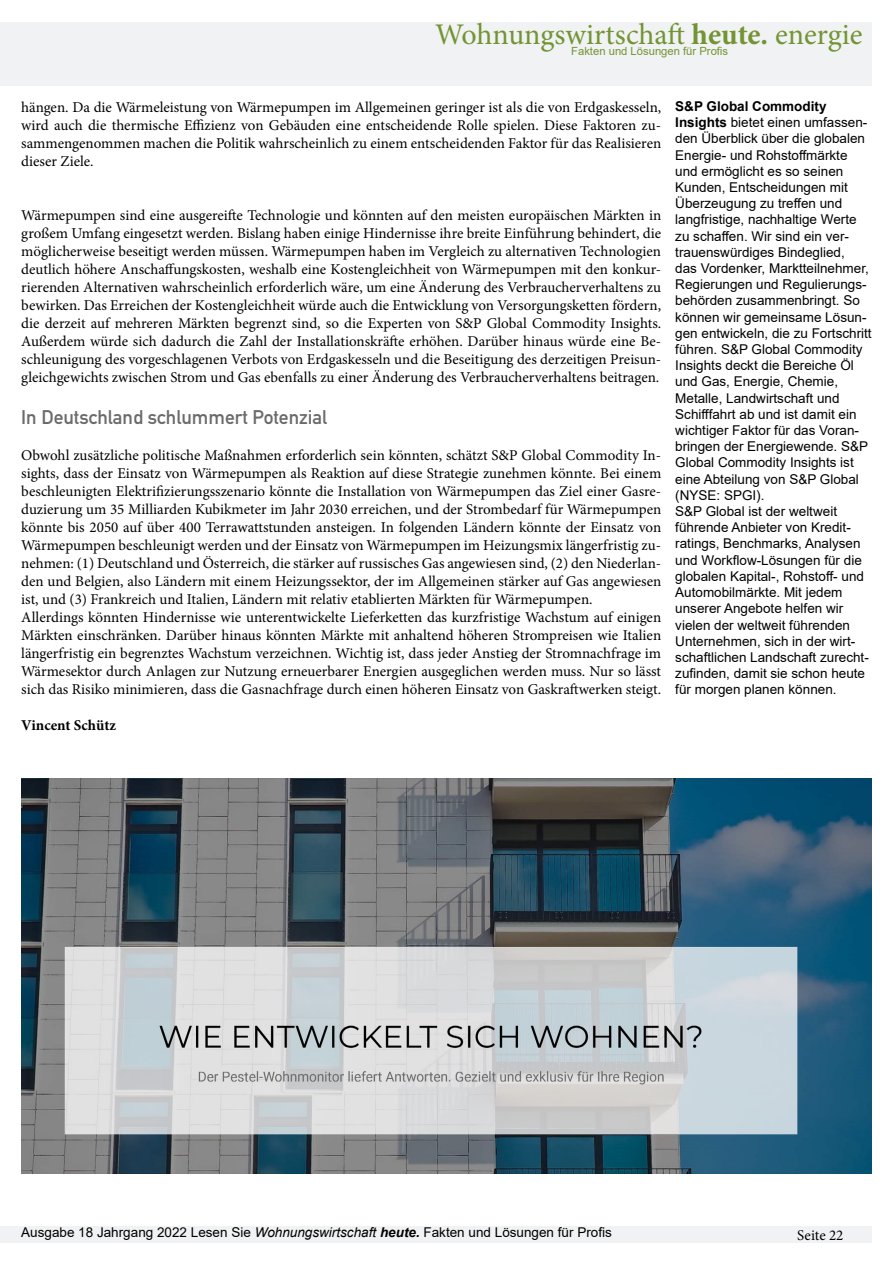
<style>
.page{position:relative;width:893px;height:1263px;background:#fff}
.page>*{position:absolute;margin:0;border:0;box-sizing:border-box;transform-origin:0 0}
.t1{font:30px "Minion Pro";color:#739433}
.t2{font:19.5px "DIN Mittelschrift Std";color:#6b6b6b}
.t3{font:15px/18px "Minion Pro";color:#000;text-align:justify}
.t4{font:700 15px "Minion Pro";color:#000}
.t5{font:13.5px/16.2px "Arial";color:#000}
.t6{font:11.25px "Arial";color:#739433}
.s1{font-weight:700}
.s2{font-style:italic}
.s3{font-weight:700;font-style:italic}
</style>
<div class="page">
<div style="left:0;top:22px;width:872px;height:63px;background:#f1f2f3"></div>
<div style="left:0;top:1226px;width:872px;height:16px;background:#f1f2f3"></div>
<img style="left:21px;top:779px;width:851px;height:394px">
<h1 class="t1" style="left:435px;top:14px;width:429px">Wohnungswirtschaft <span class="s1">heute.</span> energie</h1>
<p class="t6" style="left:571px;top:43px;width:158px">Fakten und Lösungen für Profis</p>
<p class="t3" style="left:21px;top:98px;width:641px">hängen. Da die Wärmeleistung von Wärmepumpen im Allgemeinen geringer ist als die von Erdgaskesseln, wird auch die thermische Effizienz von Gebäuden eine entscheidende Rolle spielen. Diese Faktoren zu&shy;sammengenommen machen die Politik wahrscheinlich zu einem entscheidenden Faktor für das Realisieren dieser Ziele.</p>
<p class="t3" style="left:21px;top:206px;width:641px">Wärmepumpen sind eine ausgereifte Technologie und könnten auf den meisten europäischen Märkten in großem Umfang eingesetzt werden. Bislang haben einige Hindernisse ihre breite Einführung behindert, die möglicherweise beseitigt werden müssen. Wärmepumpen haben im Vergleich zu alternativen Technologien deutlich höhere Anschaffungskosten, weshalb eine Kostengleichheit von Wärmepumpen mit den konkur&shy;rierenden Alternativen wahrscheinlich erforderlich wäre, um eine Änderung des Verbraucherverhaltens zu bewirken. Das Erreichen der Kostengleichheit würde auch die Entwicklung von Versorgungsketten fördern, die derzeit auf mehreren Märkten begrenzt sind, so die Experten von S&amp;P Global Commodity Insights.<br>Außerdem würde sich dadurch die Zahl der Installationskräfte erhöhen. Darüber hinaus würde eine Be&shy;schleunigung des vorgeschlagenen Verbots von Erdgaskesseln und die Beseitigung des derzeitigen Preisun&shy;gleichgewichts zwischen Strom und Gas ebenfalls zu einer Änderung des Verbraucherverhaltens beitragen.</p>
<h2 class="t2" style="left:21px;top:405px;width:308px">In Deutschland schlummert Potenzial</h2>
<p class="t3" style="left:21px;top:446px;width:641px;text-align:left">Obwohl zusätzliche politische Maßnahmen erforderlich sein könnten, schätzt S&amp;P Global Commodity In&shy;sights, dass der Einsatz von Wärmepumpen als Reaktion auf diese Strategie zunehmen könnte. Bei einem beschleunigten Elektrifizierungsszenario könnte die Installation von Wärmepumpen das Ziel einer Gasre&shy;duzierung um 35 Milliarden Kubikmeter im Jahr 2030 erreichen, und der Strombedarf für Wärmepumpen könnte bis 2050 auf über 400 Terrawattstunden ansteigen. In folgenden Ländern könnte der Einsatz von Wärmepumpen beschleunigt werden und der Einsatz von Wärmepumpen im Heizungsmix längerfristig zu&shy;nehmen: (1) Deutschland und Österreich, die stärker auf russisches Gas angewiesen sind, (2) den Niederlan&shy;den und Belgien, also Ländern mit einem Heizungssektor, der im Allgemeinen stärker auf Gas angewiesen ist, und (3) Frankreich und Italien, Ländern mit relativ etablierten Märkten für Wärmepumpen.<br>Allerdings könnten Hindernisse wie unterentwickelte Lieferketten das kurzfristige Wachstum auf einigen Märkten einschränken. Darüber hinaus könnten Märkte mit anhaltend höheren Strompreisen wie Italien längerfristig ein begrenztes Wachstum verzeichnen. Wichtig ist, dass jeder Anstieg der Stromnachfrage im Wärmesektor durch Anlagen zur Nutzung erneuerbarer Energien ausgeglichen werden muss. Nur so lässt sich das Risiko minimieren, dass die Gasnachfrage durch einen höheren Einsatz von Gaskraftwerken steigt.</p>
<p class="t4" style="left:21px;top:714px;width:96px">Vincent Schütz</p>
<p class="t5" style="left:675px;top:98px;width:198px"><span class="s1">S&amp;P Global Commodity<br>Insights</span> bietet einen umfassen&shy;den Überblick über die globalen<br>Energie- und Rohstoffmärkte und ermöglicht es so seinen<br>Kunden, Entscheidungen mit<br>Überzeugung zu treffen und langfristige, nachhaltige Werte zu schaffen. Wir sind ein ver&shy;trauenswürdiges Bindeglied,<br>das Vordenker, Marktteilnehmer,<br>Regierungen und Regulierungs&shy;behörden zusammenbringt. So können wir gemeinsame Lösun&shy;gen entwickeln, die zu Fortschritt führen. S&amp;P Global Commodity<br>Insights deckt die Bereiche Öl und Gas, Energie, Chemie,<br>Metalle, Landwirtschaft und<br>Schifffahrt ab und ist damit ein wichtiger Faktor für das Voran&shy;bringen der Energiewende. S&amp;P<br>Global Commodity Insights ist eine Abteilung von S&amp;P Global (NYSE: SPGI).<br>S&amp;P Global ist der weltweit führende Anbieter von Kredit&shy;ratings, Benchmarks, Analysen und Workflow-Lösungen für die globalen Kapital-, Rohstoff- und<br>Automobilmärkte. Mit jedem unserer Angebote helfen wir vielen der weltweit führenden<br>Unternehmen, sich in der wirt&shy;schaftlichen Landschaft zurecht&shy;zufinden, damit sie schon heute für morgen planen können.</p>
<p class="t5" style="left:21px;top:1224px;width:592px">Ausgabe 18 Jahrgang 2022 Lesen Sie <span class="s2">Wohnungswirtschaft</span> <span class="s3">heute.</span> Fakten und Lösungen für Profis</p>
<p class="t3" style="left:797px;top:1226px;width:48px">Seite 22</p>
</div>
